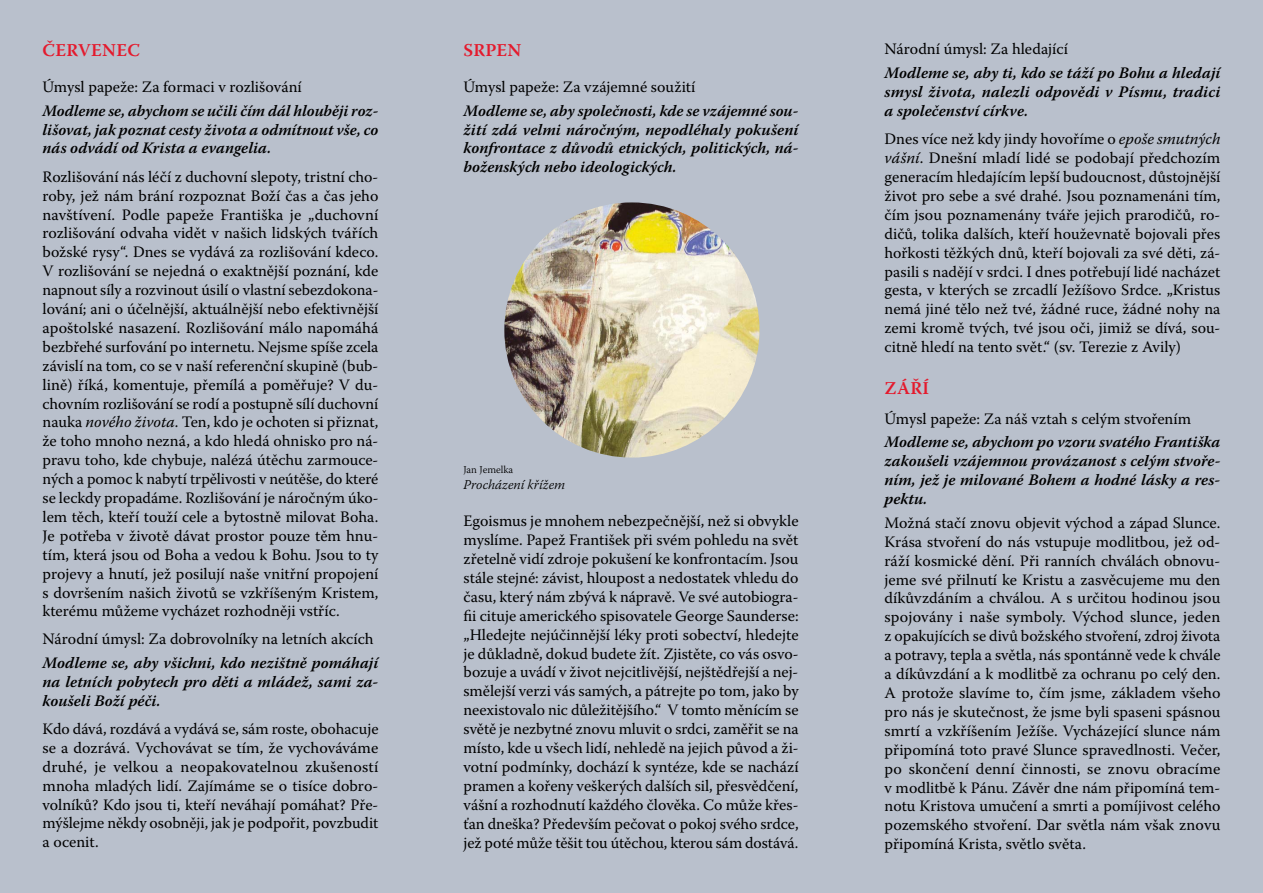
<style>
.page{position:relative;width:1263px;height:893px;background:#b9c0cc}
.page>*{position:absolute;margin:0;border:0;box-sizing:border-box;transform-origin:0 0}
.t1{font:600 18px "Warnock Pro";letter-spacing:.015em;color:#e41a2d}
.t2{font:15.9px/18.9px "Warnock Pro";color:#000;text-align:justify}
.t3{font:italic 600 15.9px/18.9px "Warnock Pro";color:#000;text-align:justify}
.t4{font:italic 300 13.5px "Warnock Pro";letter-spacing:.005em;color:#000}
.t5{font:300 10.5px "Warnock Pro";color:#000}
.s1{font-style:italic}
</style>
<div class="page">
<img style="left:504px;top:202px;width:255px;height:256px;border-radius:128px">
<p class="t1" style="left:43px;top:39px;width:99px">ČERVENEC</p>
<p class="t2" style="left:43px;top:77px;width:261px">Úmysl papeže: Za formaci v rozlišování</p>
<p class="t3" style="left:43px;top:101px;width:338px">Modleme se, abychom se učili čím dál hlouběji roz&shy;lišovat, jak poznat cesty života a odmítnout vše, co nás odvádí od Krista a evangelia.</p>
<p class="t2" style="left:43px;top:167px;width:338px">Rozlišování nás léčí z duchovní slepoty, tristní cho&shy;roby, jež nám brání rozpoznat Boží čas a čas jeho navštívení. Podle papeže Františka je „duchovní rozlišování odvaha vidět v našich lidských tvářích božské rysy“. Dnes se vydává za rozlišování kdeco.<br>V rozlišování se nejedná o exaktnější poznání, kde napnout síly a rozvinout úsilí o vlastní sebezdokona&shy;lování; ani o účelnější, aktuálnější nebo efektivnější apoštolské nasazení. Rozlišování málo napomáhá bezbřehé surfování po internetu. Nejsme spíše zcela závislí na tom, co se v naší referenční skupině (bub&shy;lině) říká, komentuje, přemílá a poměřuje? V du&shy;chovním rozlišování se rodí a postupně sílí duchovní nauka <span class="s1">nového života</span>. Ten, kdo je ochoten si přiznat, že toho mnoho nezná, a kdo hledá ohnisko pro ná&shy;pravu toho, kde chybuje, nalézá útěchu zarmouce&shy;ných a pomoc k nabytí trpělivosti v neútěše, do které se leckdy propadáme. Rozlišování je náročným úko&shy;lem těch, kteří touží cele a bytostně milovat Boha.<br>Je potřeba v životě dávat prostor pouze těm hnu&shy;tím, která jsou od Boha a vedou k Bohu. Jsou to ty projevy a hnutí, jež posilují naše vnitřní propojení s dovršením našich životů se vzkříšeným Kristem, kterému můžeme vycházet rozhodněji vstříc.</p>
<p class="t2" style="left:43px;top:629px;width:333px">Národní úmysl: Za dobrovolníky na letních akcích</p>
<p class="t3" style="left:43px;top:653px;width:337px">Modleme se, aby všichni, kdo nezištně pomáhají na letních pobytech pro děti a mládež, sami za&shy;koušeli Boží péči.</p>
<p class="t2" style="left:43px;top:719px;width:337px">Kdo dává, rozdává a vydává se, sám roste, obohacuje se a dozrává. Vychovávat se tím, že vychováváme druhé, je velkou a neopakovatelnou zkušeností mnoha mladých lidí. Zajímáme se o tisíce dobro&shy;volníků? Kdo jsou ti, kteří neváhají pomáhat? Pře&shy;mýšlejme někdy osobněji, jak je podpořit, povzbudit a ocenit.</p>
<p class="t1" style="left:464px;top:39px;width:59px">SRPEN</p>
<p class="t2" style="left:463px;top:77px;width:233px">Úmysl papeže: Za vzájemné soužití</p>
<p class="t3" style="left:463px;top:101px;width:337px">Modleme se, aby společnosti, kde se vzájemné sou&shy;žití zdá velmi náročným, nepodléhaly pokušení konfrontace z důvodů etnických, politických, ná&shy;boženských nebo ideologických.</p>
<p class="t5" style="left:463px;top:463px;width:51px">Jan Jemelka</p>
<p class="t4" style="left:463px;top:477px;width:103px">Procházení křížem</p>
<p class="t2" style="left:463px;top:511px;width:337px">Egoismus je mnohem nebezpečnější, než si obvykle myslíme. Papež František při svém pohledu na svět zřetelně vidí zdroje pokušení ke konfrontacím. Jsou stále stejné: závist, hloupost a nedostatek vhledu do času, který nám zbývá k nápravě. Ve své autobiogra&shy;fii cituje amerického spisovatele George Saunderse: „Hledejte nejúčinnější léky proti sobectví, hledejte je důkladně, dokud budete žít. Zjistěte, co vás osvo&shy;bozuje a uvádí v život nejcitlivější, nejštědřejší a nej&shy;smělejší verzi vás samých, a pátrejte po tom, jako by neexistovalo nic důležitějšího.“ V tomto měnícím se světě je nezbytné znovu mluvit o srdci, zaměřit se na místo, kde u všech lidí, nehledě na jejich původ a ži&shy;votní podmínky, dochází k syntéze, kde se nachází pramen a kořeny veškerých dalších sil, přesvědčení, vášní a rozhodnutí každého člověka. Co může křes&shy;ťan dneška? Především pečovat o pokoj svého srdce, jež poté může těšit tou útěchou, kterou sám dostává.</p>
<p class="t2" style="left:884px;top:39px;width:185px">Národní úmysl: Za hledající</p>
<p class="t3" style="left:884px;top:63px;width:337px">Modleme se, aby ti, kdo se táží po Bohu a hledají smysl života, nalezli odpovědi v Písmu, tradici a společenství církve.</p>
<p class="t2" style="left:884px;top:129px;width:337px">Dnes více než kdy jindy hovoříme o <span class="s1">epoše smutných vášní</span>. Dnešní mladí lidé se podobají předchozím generacím hledajícím lepší budoucnost, důstojnější život pro sebe a své drahé. Jsou poznamenáni tím, čím jsou poznamenány tváře jejich prarodičů, ro&shy;dičů, tolika dalších, kteří houževnatě bojovali přes hořkosti těžkých dnů, kteří bojovali za své děti, zá&shy;pasili s nadějí v srdci. I dnes potřebují lidé nacházet gesta, v kterých se zrcadlí Ježíšovo Srdce. „Kristus nemá jiné tělo než tvé, žádné ruce, žádné nohy na zemi kromě tvých, tvé jsou oči, jimiž se dívá, sou&shy;citně hledí na tento svět.“ (sv. Terezie z Avily)</p>
<p class="t1" style="left:884px;top:378px;width:46px">ZÁŘÍ</p>
<p class="t2" style="left:884px;top:409px;width:308px">Úmysl papeže: Za náš vztah s celým stvořením</p>
<p class="t3" style="left:884px;top:432px;width:337px">Modleme se, abychom po vzoru svatého Františka zakoušeli vzájemnou provázanost s celým stvoře&shy;ním, jež je milované Bohem a hodné lásky a res&shy;pektu.</p>
<p class="t2" style="left:884px;top:513px;width:338px">Možná stačí znovu objevit východ a západ Slunce.<br>Krása stvoření do nás vstupuje modlitbou, jež od&shy;ráží kosmické dění. Při ranních chválách obnovu&shy;jeme své přilnutí ke Kristu a zasvěcujeme mu den díkůvzdáním a chválou. A s určitou hodinou jsou spojovány i naše symboly. Východ slunce, jeden z opakujících se divů božského stvoření, zdroj života a potravy, tepla a světla, nás spontánně vede k chvále a díkůvzdání a k modlitbě za ochranu po celý den.<br>A protože slavíme to, čím jsme, základem všeho pro nás je skutečnost, že jsme byli spaseni spásnou smrtí a vzkříšením Ježíše. Vycházející slunce nám připomíná toto pravé Slunce spravedlnosti. Večer, po skončení denní činnosti, se znovu obracíme v modlitbě k Pánu. Závěr dne nám připomíná tem&shy;notu Kristova umučení a smrti a pomíjivost celého pozemského stvoření. Dar světla nám však znovu připomíná Krista, světlo světa.</p>
</div>
